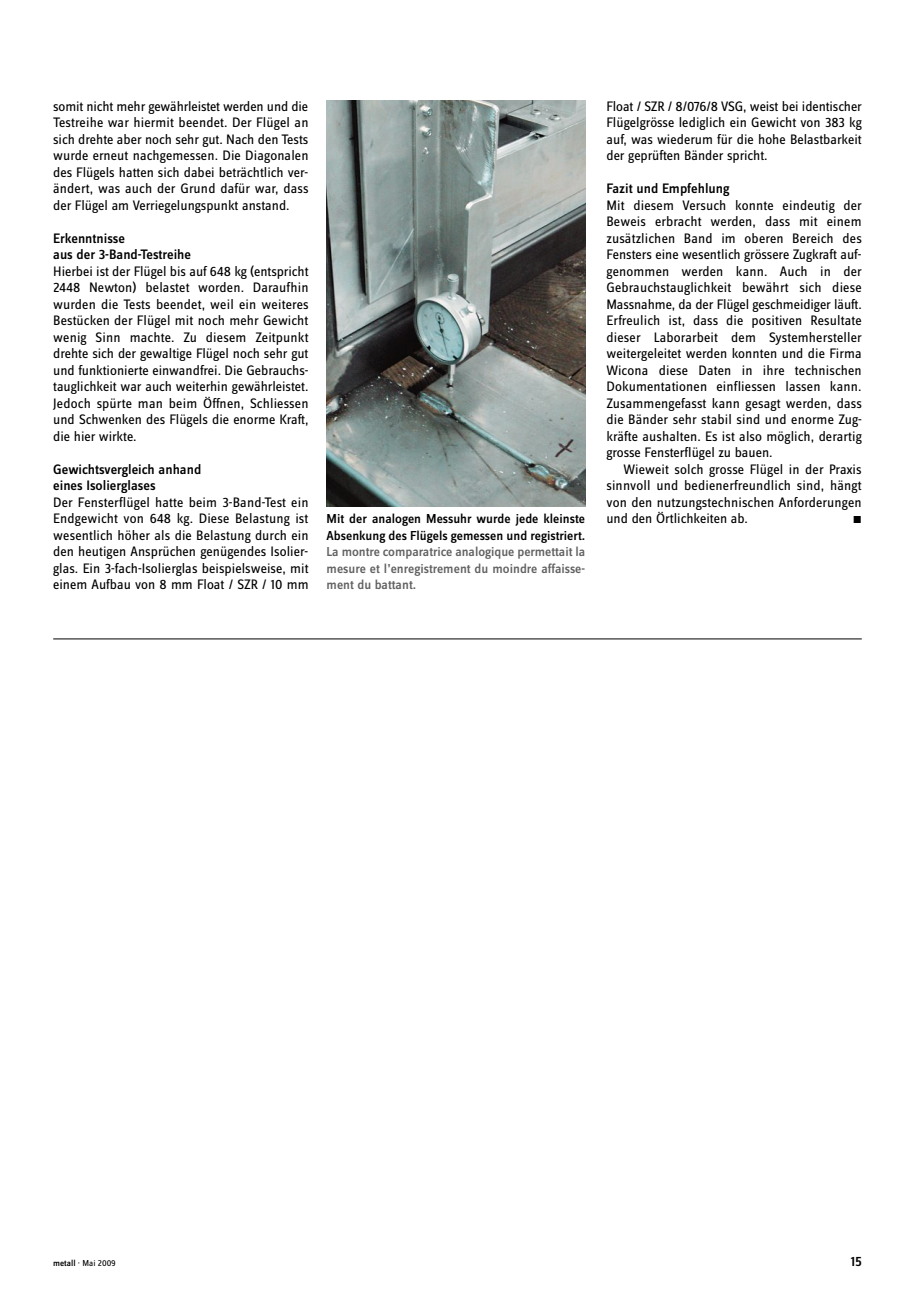
<style>
.page{position:relative;width:915px;height:1293px;background:#fff}
.page>*{position:absolute;margin:0;border:0;box-sizing:border-box;transform-origin:0 0}
.t1{font:14.25px/16.5px "Zine Sans Dis Regular Roman OV NNJUUB";color:#000;text-align:justify}
.t2{font:14.25px/16.5px "Zine Sans Dis Medium Roman OV HNJUUB";color:#000}
.t3{font:13.5px/16.5px "Zine Sans Dis Medium Roman OV HNJUUB";color:#626262;text-align:justify}
.t4{font:13.5px "Zine Sans Dis Medium Roman OV HNJUUB";color:#000}
.t5{font:10.5px "Zine Sans Dis Regular Roman Exp OV SNJUUB";color:#000}
.t6{font:9px "Zine Sans Dis Regular Roman OV NNJUUB";color:#000}
.s1{font-family:"Zine Sans Dis Medium Roman OV HNJUUB"}
</style>
<div class="page">
<img style="left:326px;top:101px;width:259px;height:406px">
<hr style="left:53px;top:638px;width:808px;height:1px;background:#000">
<p class="t1" style="left:53px;top:98px;width:257px">somit nicht mehr gewährleistet werden und die Testreihe war hiermit beendet. Der Flügel an sich drehte aber noch sehr gut. Nach den Tests wurde erneut nachgemessen. Die Diagonalen des Flügels hatten sich dabei beträchtlich ver&shy;ändert, was auch der Grund dafür war, dass der Flügel am Verriegelungspunkt anstand.</p>
<p class="t2" style="left:53px;top:231px;width:139px">Erkenntnisse<br>aus der 3-Band-Testreihe</p>
<p class="t1" style="left:53px;top:263px;width:257px">Hierbei ist der Flügel bis auf 648 kg (entspricht 2448 Newton) belastet worden. Daraufhin wurden die Tests beendet, weil ein weiteres Bestücken der Flügel mit noch mehr Gewicht wenig Sinn machte. Zu diesem Zeitpunkt drehte sich der gewaltige Flügel noch sehr gut und funktionierte einwandfrei. Die Gebrauchs&shy;tauglichkeit war auch weiterhin gewährleistet.<br>Jedoch spürte man beim Öffnen, Schliessen und Schwenken des Flügels die enorme Kraft, die hier wirkte.</p>
<p class="t2" style="left:53px;top:462px;width:150px">Gewichtsvergleich anhand eines Isolierglases</p>
<p class="t1" style="left:53px;top:494px;width:257px">Der Fensterflügel hatte beim 3-Band-Test ein Endgewicht von 648 kg. Diese Belastung ist wesentlich höher als die Belastung durch ein den heutigen Ansprüchen genügendes Isolier&shy;glas. Ein 3-fach-Isolierglas beispielsweise, mit einem Aufbau von 8 mm Float / SZR / 10 mm</p>
<p class="t1" style="left:606px;top:98px;width:257px">Float / SZR / 8/076/8 VSG, weist bei identischer Flügelgrösse lediglich ein Gewicht von 383 kg auf, was wiederum für die hohe Belastbarkeit der geprüften Bänder spricht.</p>
<p class="t2" style="left:606px;top:182px;width:124px">Fazit und Empfehlung</p>
<p class="t1" style="left:606px;top:197px;width:257px">Mit diesem Versuch konnte eindeutig der Beweis erbracht werden, dass mit einem zusätzlichen Band im oberen Bereich des Fensters eine wesentlich grössere Zugkraft auf&shy;genommen werden kann. Auch in der Gebrauchstauglichkeit bewährt sich diese Massnahme, da der Flügel geschmeidiger läuft.<br>Erfreulich ist, dass die positiven Resultate dieser Laborarbeit dem Systemhersteller weitergeleitet werden konnten und die Firma Wicona diese Daten in ihre technischen Dokumentationen einfliessen lassen kann.<br>Zusammengefasst kann gesagt werden, dass die Bänder sehr stabil sind und enorme Zug&shy;kräfte aushalten. Es ist also möglich, derartig grosse Fensterflügel zu bauen.</p>
<p class="t1" style="left:606px;top:461px;width:257px;text-indent:17px">Wieweit solch grosse Flügel in der Praxis sinnvoll und bedienerfreundlich sind, hängt von den nutzungstechnischen Anforderungen</p>
<p class="t4" style="left:326px;top:514px;width:260px">Mit der analogen Messuhr wurde jede kleinste</p>
<p class="t1" style="left:606px;top:510px;width:143px">und den Örtlichkeiten ab.</p>
<p class="t5" style="left:852px;top:515px;width:11px">m</p>
<p class="t4" style="left:326px;top:530px;width:260px">Absenkung des Flügels gemessen und registriert.</p>
<p class="t3" style="left:326px;top:545px;width:260px">La montre comparatrice analogique permettait la mesure et l’enregistrement du moindre affaisse&shy;ment du battant.</p>
<p class="t6" style="left:53px;top:1257px;width:64px"><span class="s1">metall</span> · Mai 2009</p>
<p class="t2" style="left:850px;top:1254px;width:12px">15</p>
</div>
